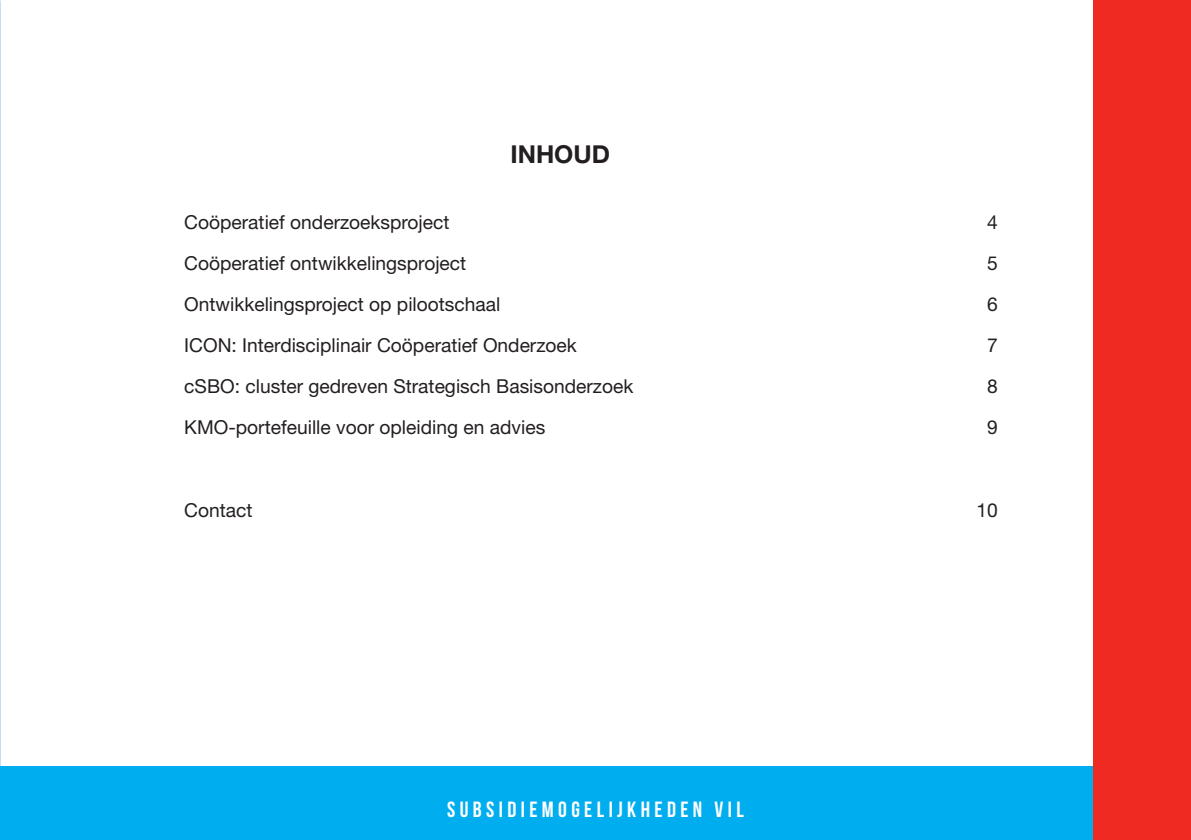
<style>
.page{position:relative;width:1191px;height:840px;background:#fff}
.page>*{position:absolute;margin:0;border:0;box-sizing:border-box;transform-origin:0 0}
.t1{font:700 24.6px "Helvetica Neue LT Std";color:#231f20}
.t2{font:22px "Bebas Neue";letter-spacing:.2em;color:#fff}
.t3{font:19.2px "Helvetica Neue LT Std";color:#231f20}
</style>
<div class="page">
<div style="left:0;top:766px;width:1191px;height:73px;background:#00aeef"></div>
<div style="left:1093px;top:0;width:98px;height:839px;background:#ee2a23"></div>
<p class="t1" style="left:510px;top:139px;width:101px">INHOUD</p>
<p class="t3" style="left:184px;top:210px;width:267px">Coöperatief onderzoeksproject</p>
<p class="t3" style="left:987px;top:210px;width:12px">4</p>
<p class="t3" style="left:184px;top:251px;width:283px">Coöperatief ontwikkelingsproject</p>
<p class="t3" style="left:987px;top:251px;width:12px">5</p>
<p class="t3" style="left:184px;top:292px;width:318px">Ontwikkelingsproject op pilootschaal</p>
<p class="t3" style="left:987px;top:292px;width:12px">6</p>
<p class="t3" style="left:184px;top:333px;width:394px">ICON: Interdisciplinair Coöperatief Onderzoek</p>
<p class="t3" style="left:987px;top:333px;width:12px">7</p>
<p class="t3" style="left:184px;top:375px;width:450px">cSBO: cluster gedreven Strategisch Basisonderzoek</p>
<p class="t3" style="left:987px;top:375px;width:12px">8</p>
<p class="t3" style="left:184px;top:416px;width:362px">KMO-portefeuille voor opleiding en advies</p>
<p class="t3" style="left:987px;top:416px;width:12px">9</p>
<p class="t3" style="left:184px;top:498px;width:70px">Contact</p>
<p class="t3" style="left:976px;top:498px;width:23px">10</p>
<p class="t2" style="left:447px;top:796px;width:298px">SUBSIDIEMOGELIJKHEDEN VIL</p>
</div>
